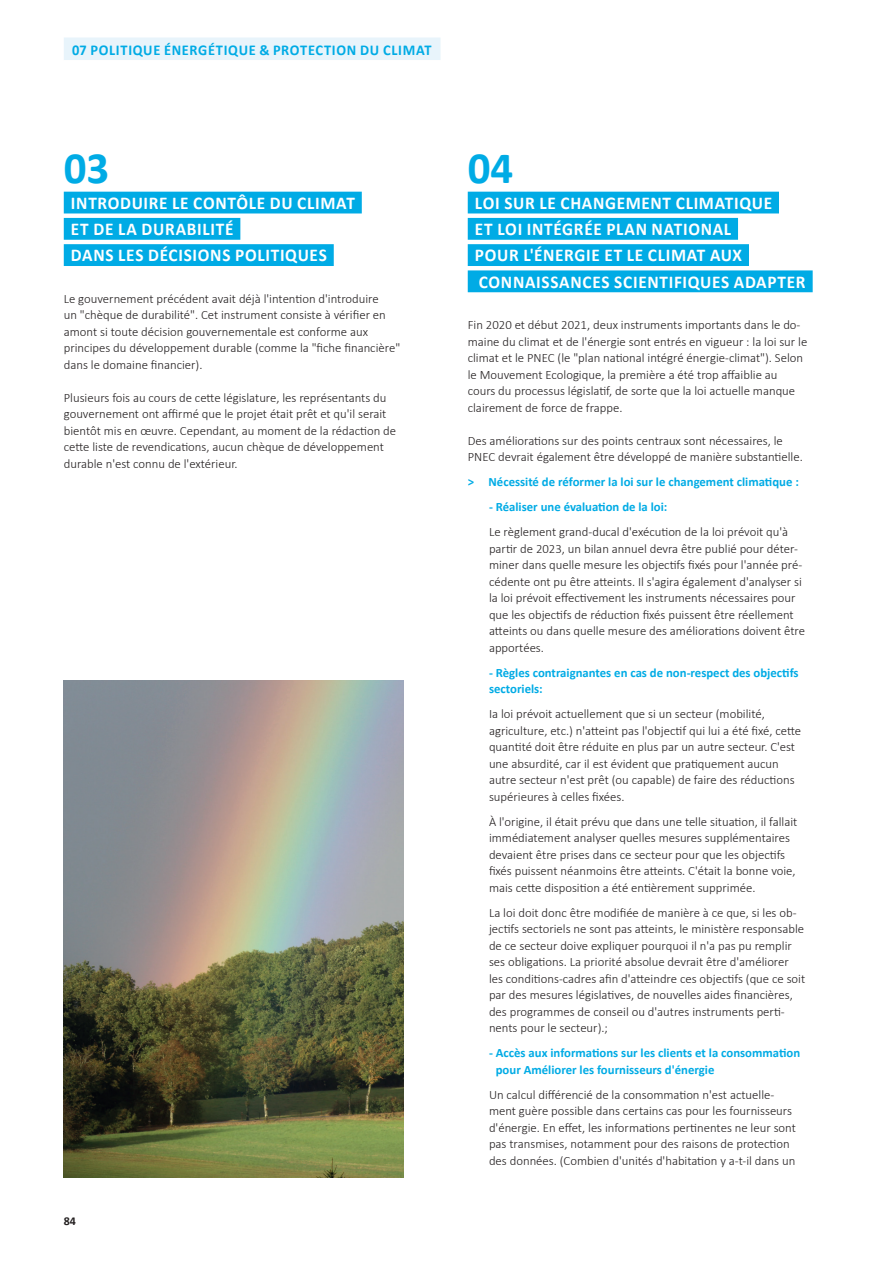
<style>
.page{position:relative;width:893px;height:1263px;background:#fff}
.page>*{position:absolute;margin:0;border:0;box-sizing:border-box;transform-origin:0 0}
.t1{font:700 45px "Calibri";color:#00abe5}
.t2{font:700 18px/26.2px "Calibri";letter-spacing:.04em;color:#fff;scale:.96 1}
.t3{font:700 15px "Calibri";letter-spacing:.045em;color:#00abe5;scale:.96 1}
.t4{font:300 12.75px/16.5px "Calibri";color:#231f20}
.t5{font:700 12.75px/16.5px "Calibri";color:#00abe5}
.t6{font:700 12px "Calibri";color:#231f20}
</style>
<div class="page">
<div style="left:64px;top:38px;width:376px;height:22px;background:#e8f4fb"></div>
<div style="left:64px;top:192px;width:298px;height:21px;background:#00abe5"></div>
<div style="left:64px;top:218px;width:176px;height:22px;background:#00abe5"></div>
<div style="left:64px;top:244px;width:270px;height:22px;background:#00abe5"></div>
<div style="left:468px;top:192px;width:311px;height:21px;background:#00abe5"></div>
<div style="left:468px;top:218px;width:270px;height:22px;background:#00abe5"></div>
<div style="left:468px;top:244px;width:281px;height:22px;background:#00abe5"></div>
<div style="left:468px;top:270px;width:345px;height:22px;background:#00abe5"></div>
<img style="left:64px;top:680px;width:340px;height:498px">
<p class="t3" style="left:72px;top:39px;width:376px">07 POLITIQUE ÉNERGÉTIQUE &amp; PROTECTION DU CLIMAT</p>
<h1 class="t1" style="left:64px;top:136px;width:47px">03</h1>
<h2 class="t2" style="left:71px;top:189px;width:297px">INTRODUIRE LE CONTÔLE DU CLIMAT<br>ET DE LA DURABILITÉ<br>DANS LES DÉCISIONS POLITIQUES</h2>
<p class="t4" style="left:64px;top:290px;width:338px">Le gouvernement précédent avait déjà l'intention d'introduire<br>un "chèque de durabilité". Cet instrument consiste à vérifier en amont si toute décision gouvernementale est conforme aux principes du développement durable (comme la "fiche financière" dans le domaine financier).</p>
<p class="t4" style="left:64px;top:389px;width:334px">Plusieurs fois au cours de cette législature, les représentants du gouvernement ont affirmé que le projet était prêt et qu'il serait bientôt mis en œuvre. Cependant, au moment de la rédaction de cette liste de revendications, aucun chèque de développement durable n'est connu de l'extérieur.</p>
<p class="t6" style="left:64px;top:1212px;width:14px">84</p>
<h1 class="t1" style="left:468px;top:136px;width:47px">04</h1>
<h2 class="t2" style="left:475px;top:189px;width:346px">LOI SUR LE CHANGEMENT CLIMATIQUE<br>ET LOI INTÉGRÉE PLAN NATIONAL<br>POUR L'ÉNERGIE ET LE CLIMAT AUX CONNAISSANCES SCIENTIFIQUES ADAPTER</h2>
<p class="t4" style="left:468px;top:316px;width:341px">Fin 2020 et début 2021, deux instruments importants dans le do&shy;maine du climat et de l'énergie sont entrés en vigueur : la loi sur le climat et le PNEC (le "plan national intégré énergie-climat"). Selon le Mouvement Ecologique, la première a été trop affaiblie au cours du processus législatif, de sorte que la loi actuelle manque clairement de force de frappe.</p>
<p class="t4" style="left:468px;top:432px;width:337px">Des améliorations sur des points centraux sont nécessaires, le<br>PNEC devrait également être développé de manière substantielle.</p>
<p class="t5" style="left:468px;top:473px;width:333px">&gt; Nécessité de réformer la loi sur le changement climatique :</p>
<p class="t5" style="left:489px;top:498px;width:180px">- Réaliser une évaluation de la loi:</p>
<p class="t4" style="left:489px;top:523px;width:318px">Le règlement grand-ducal d'exécution de la loi prévoit qu'à partir de 2023, un bilan annuel devra être publié pour déter&shy;miner dans quelle mesure les objectifs fixés pour l'année pré&shy;cédente ont pu être atteints. Il s'agira également d'analyser si la loi prévoit effectivement les instruments nécessaires pour que les objectifs de réduction fixés puissent être réellement atteints ou dans quelle mesure des améliorations doivent être apportées.</p>
<p class="t5" style="left:489px;top:664px;width:311px">- Règles contraignantes en cas de non-respect des objectifs sectoriels:</p>
<p class="t4" style="left:489px;top:705px;width:314px">Ia loi prévoit actuellement que si un secteur (mobilité, agriculture, etc.) n'atteint pas l'objectif qui lui a été fixé, cette quantité doit être réduite en plus par un autre secteur. C'est une absurdité, car il est évident que pratiquement aucun autre secteur n'est prêt (ou capable) de faire des réductions supérieures à celles fixées.</p>
<p class="t4" style="left:489px;top:813px;width:310px">À l'origine, il était prévu que dans une telle situation, il fallait immédiatement analyser quelles mesures supplémentaires devaient être prises dans ce secteur pour que les objectifs fixés puissent néanmoins être atteints. C'était la bonne voie, mais cette disposition a été entièrement supprimée.</p>
<p class="t4" style="left:489px;top:904px;width:318px">La loi doit donc être modifiée de manière à ce que, si les ob&shy;jectifs sectoriels ne sont pas atteints, le ministère responsable de ce secteur doive expliquer pourquoi il n'a pas pu remplir ses obligations. La priorité absolue devrait être d'améliorer les conditions-cadres afin d'atteindre ces objectifs (que ce soit par des mesures législatives, de nouvelles aides financières, des programmes de conseil ou d'autres instruments perti&shy;nents pour le secteur).;</p>
<p class="t5" style="left:496px;top:1044px;width:306px;text-indent:-7px">- Accès aux informations sur les clients et la consommation pour Améliorer les fournisseurs d'énergie</p>
<p class="t4" style="left:489px;top:1086px;width:308px">Un calcul différencié de la consommation n'est actuelle&shy;ment guère possible dans certains cas pour les fournisseurs d'énergie. En effet, les informations pertinentes ne leur sont pas transmises, notamment pour des raisons de protection des données. (Combien d'unités d'habitation y a-t-il dans un</p>
</div>
